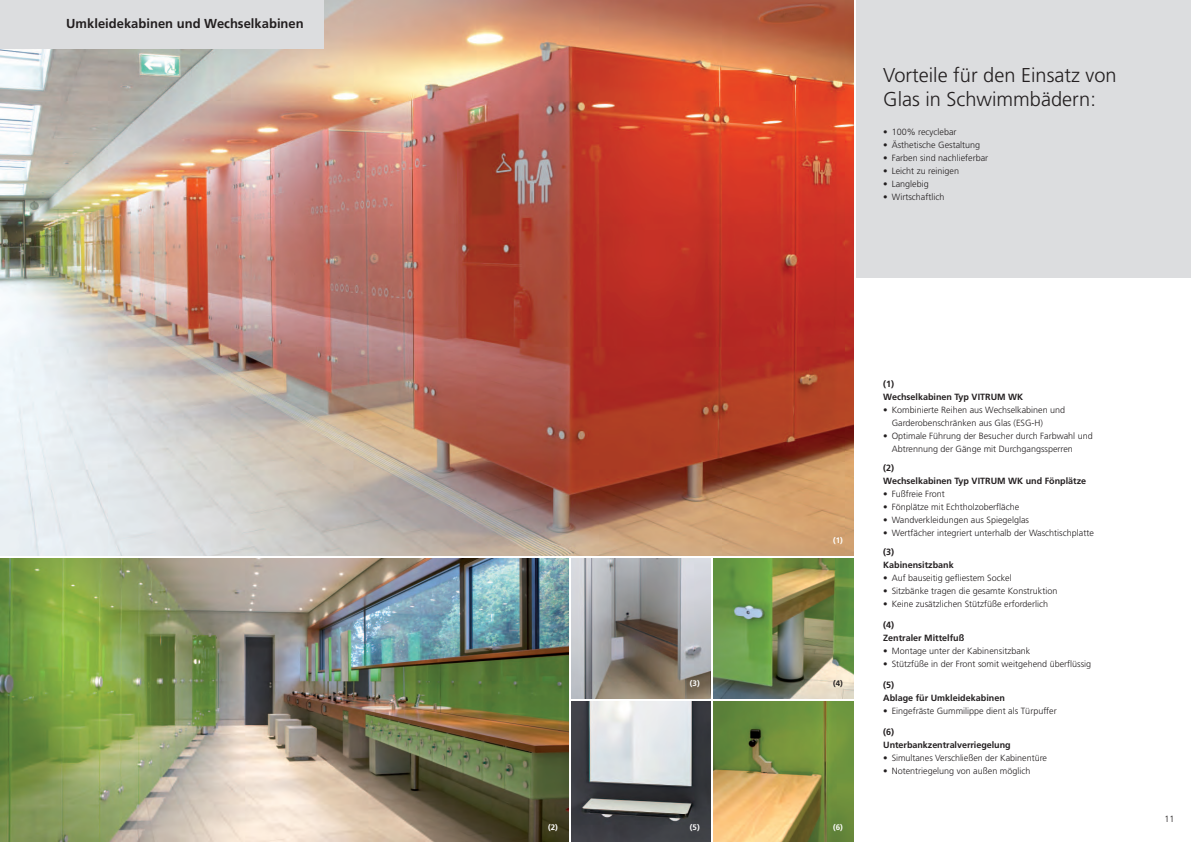
<style>
.page{position:relative;width:1191px;height:842px;background:#fff}
.page>*{position:absolute;margin:0;border:0;box-sizing:border-box;transform-origin:0 0}
.t1{font:300 20px/24px "Frutiger";color:#231f20}
.t2{font:700 13px "Frutiger";color:#231f20}
.t3{font:300 9px/13px "Frutiger";color:#231f20}
.t4{font:700 9px/13px "Frutiger";color:#231f20}
.t5{font:700 8px "Frutiger";color:#fff}
.t6{font:700 8px "Frutiger";color:#231f20}
</style>
<div class="page">
<img style="left:0;top:0;width:853px;height:556px">
<div style="left:0;top:0;width:323px;height:48px;background:#dcdddf"></div>
<img style="left:0;top:558px;width:568px;height:284px">
<img style="left:713px;top:558px;width:140px;height:141px">
<img style="left:713px;top:702px;width:140px;height:140px">
<img style="left:571px;top:558px;width:139px;height:141px">
<img style="left:571px;top:702px;width:139px;height:140px">
<div style="left:856px;top:0;width:335px;height:278px;background:#dcdddf"></div>
<p class="t2" style="left:66px;top:18px;width:239px">Umkleidekabinen und Wechselkabinen</p>
<p class="t5" style="left:548px;top:823px;width:11px">(2)</p>
<p class="t1" style="left:883px;top:64px;width:235px">Vorteile für den Einsatz von<br>Glas in Schwimmbädern:</p>
<p class="t3" style="left:883px;top:126px;width:75px">• 100% recyclebar</p>
<p class="t3" style="left:883px;top:139px;width:99px">• Ästhetische Gestaltung</p>
<p class="t3" style="left:883px;top:152px;width:107px">• Farben sind nachlieferbar</p>
<p class="t3" style="left:883px;top:165px;width:77px">• Leicht zu reinigen</p>
<p class="t3" style="left:883px;top:178px;width:47px">• Langlebig</p>
<p class="t3" style="left:883px;top:191px;width:63px">• Wirtschaftlich</p>
<p class="t5" style="left:833px;top:537px;width:11px">(1)</p>
<p class="t5" style="left:690px;top:680px;width:11px">(3)</p>
<p class="t6" style="left:833px;top:680px;width:11px">(4)</p>
<p class="t5" style="left:690px;top:823px;width:11px">(5)</p>
<p class="t5" style="left:833px;top:823px;width:11px">(6)</p>
<p class="t4" style="left:883px;top:378px;width:141px">(1)<br>Wechselkabinen Typ VITRUM WK</p>
<p class="t3" style="left:891px;top:404px;width:175px;text-indent:-9px">• Kombinierte Reihen aus Wechselkabinen und<br>Garderobenschränken aus Glas (ESG-H)</p>
<p class="t3" style="left:891px;top:430px;width:202px;text-indent:-9px">• Optimale Führung der Besucher durch Farbwahl und<br>Abtrennung der Gänge mit Durchgangssperren</p>
<p class="t4" style="left:883px;top:462px;width:204px">(2)<br>Wechselkabinen Typ VITRUM WK und Fönplätze</p>
<p class="t3" style="left:883px;top:488px;width:63px">• Fußfreie Front</p>
<p class="t3" style="left:883px;top:501px;width:137px">• Fönplätze mit Echtholzoberfläche</p>
<p class="t3" style="left:883px;top:514px;width:147px">• Wandverkleidungen aus Spiegelglas</p>
<p class="t3" style="left:883px;top:527px;width:212px">• Wertfächer integriert unterhalb der Waschtischplatte</p>
<p class="t4" style="left:883px;top:546px;width:72px">(3)<br>Kabinensitzbank</p>
<p class="t3" style="left:883px;top:572px;width:130px">• Auf bauseitig gefliestem Sockel</p>
<p class="t3" style="left:883px;top:585px;width:176px">• Sitzbänke tragen die gesamte Konstruktion</p>
<p class="t3" style="left:883px;top:598px;width:166px">• Keine zusätzlichen Stützfüße erforderlich</p>
<p class="t4" style="left:883px;top:619px;width:83px">(4)<br>Zentraler Mittelfuß</p>
<p class="t3" style="left:883px;top:645px;width:149px">• Montage unter der Kabinensitzbank</p>
<p class="t3" style="left:883px;top:658px;width:209px">• Stützfüße in der Front somit weitgehend überflüssig</p>
<p class="t4" style="left:883px;top:679px;width:123px">(5)<br>Ablage für Umkleidekabinen</p>
<p class="t3" style="left:883px;top:705px;width:175px">• Eingefräste Gummilippe dient als Türpuffer</p>
<p class="t4" style="left:883px;top:726px;width:129px">(6)<br>Unterbankzentralverriegelung</p>
<p class="t3" style="left:883px;top:752px;width:165px">• Simultanes Verschließen der Kabinentüre</p>
<p class="t3" style="left:883px;top:765px;width:149px">• Notentriegelung von außen möglich</p>
<p class="t3" style="left:1164px;top:813px;width:12px">11</p>
</div>
